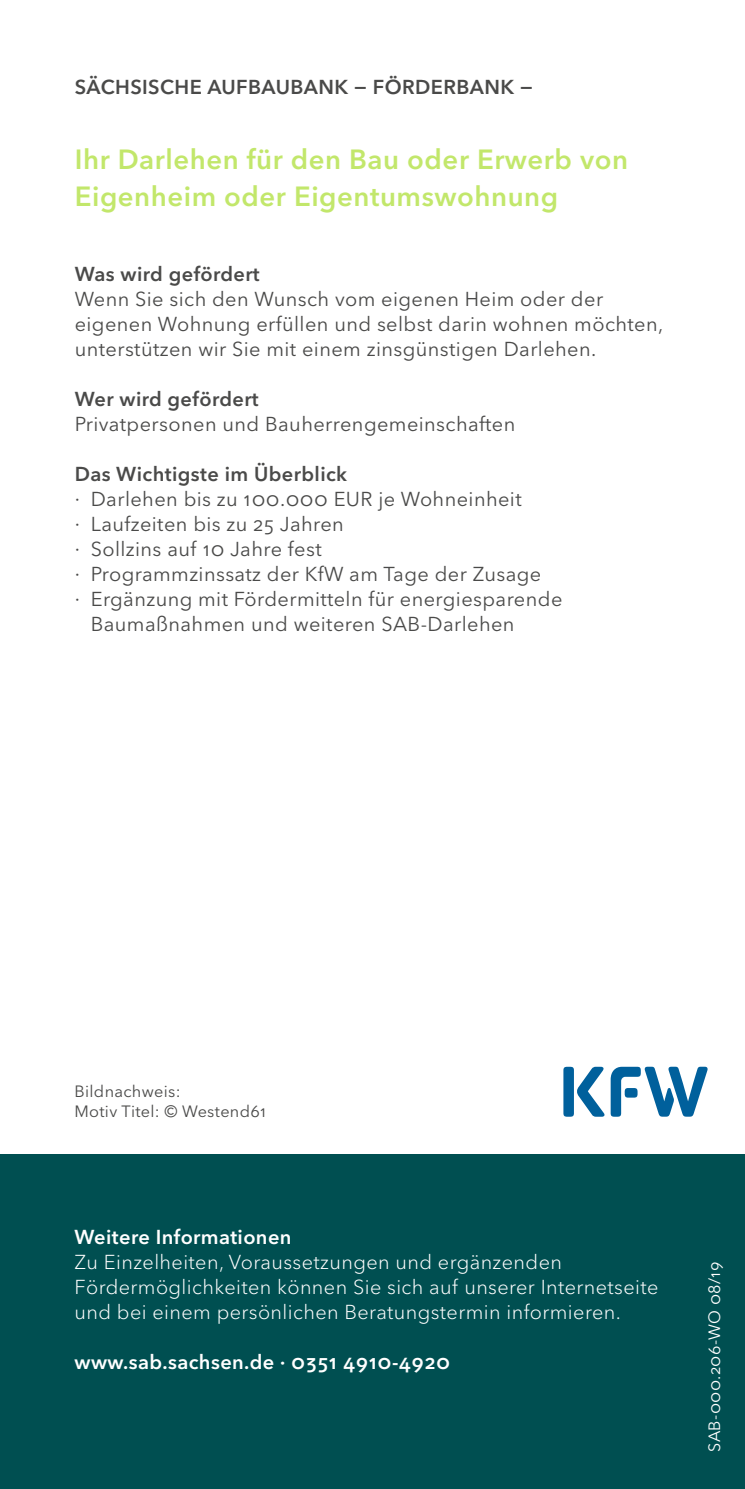
<style>
.page{position:relative;width:745px;height:1489px;background:#fff}
.page>*{position:absolute;margin:0;border:0;box-sizing:border-box;transform-origin:0 0}
.t1{font:600 27.5px/37.5px "Avenir Next LT Pro";letter-spacing:.02em;color:#c2e76b}
.t2{font:20px/25px "Avenir Next LT Pro";letter-spacing:.02em;color:#4a4a49}
.t3{font:300 20px/25px "Avenir Next LT Pro";letter-spacing:.02em;color:#fff}
.t4{font:600 20px "Avenir Next LT Pro";letter-spacing:.02em;color:#4a4a49}
.t5{font:600 20px "Avenir Next LT Pro";letter-spacing:.02em;color:#fff}
.t6{font:16.25px/19.5px "Avenir Next LT Pro";letter-spacing:.02em;color:#4a4a49}
.t7{font:16.25px "Avenir Next LT Pro";letter-spacing:.02em;color:#fff}
</style>
<div class="page">
<div style="left:0;top:1153px;width:744px;height:335px;background:#004f51"></div>
<div style="left:563px;top:1066px;width:10px;height:50px;background:#00609c;border-radius:4px"></div>
<svg style="left:610px;top:1066px;width:97px;height:50px"></svg>
<svg style="left:577px;top:1066px;width:27px;height:50px"></svg>
<p class="t4" style="left:75px;top:74px;width:459px">SÄCHSISCHE AUFBAUBANK − FÖRDERBANK −</p>
<h1 class="t1" style="left:75px;top:140px;width:554px">Ihr Darlehen für den Bau oder Erwerb von<br>Eigenheim oder Eigentumswohnung</h1>
<p class="t4" style="left:75px;top:262px;width:186px">Was wird gefördert</p>
<p class="t2" style="left:75px;top:287px;width:589px">Wenn Sie sich den Wunsch vom eigenen Heim oder der eigenen Wohnung erfüllen und selbst darin wohnen möchten, unterstützen wir Sie mit einem zinsgünstigen Darlehen.</p>
<p class="t4" style="left:75px;top:387px;width:185px">Wer wird gefördert</p>
<p class="t2" style="left:75px;top:412px;width:442px">Privatpersonen und Bauherrengemeinschaften</p>
<p class="t4" style="left:75px;top:462px;width:274px">Das Wichtigste im Überblick</p>
<p class="t2" style="left:75px;top:487px;width:448px">· Darlehen bis zu 100.000 EUR je Wohneinheit</p>
<p class="t2" style="left:75px;top:512px;width:270px">· Laufzeiten bis zu 25 Jahren</p>
<p class="t2" style="left:75px;top:537px;width:248px">· Sollzins auf 10 Jahre fest</p>
<p class="t2" style="left:75px;top:562px;width:468px">· Programmzinssatz der KfW am Tage der Zusage</p>
<p class="t2" style="left:75px;top:587px;width:489px">· Ergänzung mit Fördermitteln für energiesparende</p>
<p class="t2" style="left:91px;top:612px;width:425px">Baumaßnahmen und weiteren SAB-Darlehen</p>
<p class="t6" style="left:74px;top:1081px;width:193px">Bildnachweis:<br>Motiv Titel: © Westend61</p>
<p class="t5" style="left:74px;top:1224px;width:218px">Weitere Informationen</p>
<p class="t3" style="left:74px;top:1249px;width:585px">Zu Einzelheiten, Voraussetzungen und ergänzenden<br>Fördermöglichkeiten können Sie sich auf unserer Internetseite und bei einem persönlichen Beratungstermin informieren.</p>
<p class="t5" style="left:74px;top:1349px;width:377px">www.sab.sachsen.de · 0351 4910-4920</p>
<p class="t7" style="left:704px;top:1451px;width:191px;rotate:-90deg">SAB-000.206-WO 08/19</p>
</div>
